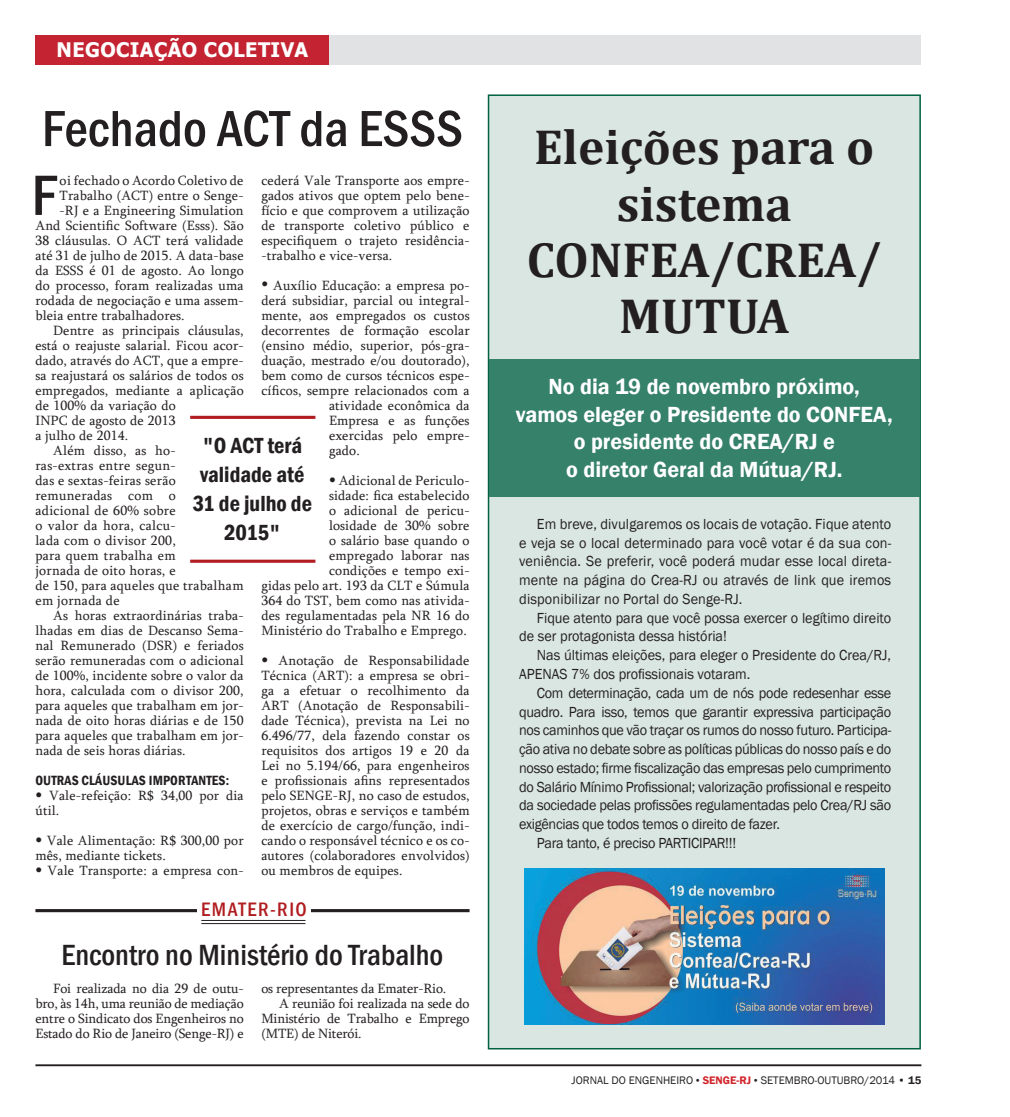
<style>
.page{position:relative;width:1010px;height:1117px;background:#fff}
.page>*{position:absolute;margin:0;border:0;box-sizing:border-box;transform-origin:0 0}
.t1{font:500 condensed 58.75px "Franklin Gothic";color:#231f20}
.t2{font:500 condensed 52.5px "Franklin Gothic";color:#231f20}
.t3{font:700 49.5px/56.2px "Cambria";color:#231f20;text-align:center}
.t4{font:500 condensed 30px "Franklin Gothic";color:#231f20}
.t5{font:600 22.5px/27.5px "Franklin Gothic";color:#fff;text-align:center}
.t6{font:600 condensed 22.5px/28.8px "Franklin Gothic";color:#231f20;text-align:center}
.t7{font:700 20px "Tahoma";letter-spacing:.02em;color:#fff}
.t8{font:500 condensed 20px "Franklin Gothic";letter-spacing:.075em;color:#b11c20}
.t9{font:15px/18.8px "Franklin Gothic";letter-spacing:-.02em;color:#231f20;text-align:justify;scale:.95 1}
.t10{font:15px/18.8px "Franklin Gothic";color:#231f20;scale:.95 1}
.t11{font:13.75px/15px "Sylfaen";letter-spacing:.01em;color:#231f20;text-align:justify}
.t12{font:13.75px "Sylfaen";letter-spacing:-.01em;color:#231f20}
.t13{font:600 condensed 13.75px "Franklin Gothic";color:#231f20}
.t14{font:11.25px "Franklin Gothic";color:#231f20}
.s1{font-family:"Times New Roman"}
.s2{font-weight:600;color:#d1232a}
.s3{font-weight:600}
</style>
<div class="page">
<div style="left:35px;top:35px;width:886px;height:30px;background:#e1e2e4"></div>
<div style="left:35px;top:35px;width:294px;height:30px;background:#c42331"></div>
<hr style="left:35px;top:1064px;width:886px;height:1px;background:#231f20">
<svg style="left:35px;top:909px;width:434px;height:3px"></svg>
<svg style="left:190px;top:415px;width:125px;height:4px"></svg>
<hr style="left:190px;top:559px;width:125px;height:3px;background:#b11c20">
<div style="left:197px;top:901px;width:114px;height:30px;background:#fff"></div>
<hr style="left:201px;top:919px;width:104px;height:1px;background:#231f20">
<hr style="left:201px;top:923px;width:104px;height:1px;background:#231f20">
<div style="left:488px;top:94px;width:433px;height:955px;background:#dae6e2;border:2px solid #006243"></div>
<img style="left:524px;top:868px;width:360px;height:155px">
<div style="left:489px;top:359px;width:430px;height:137px;background:#36816a"></div>
<h3 class="t7" style="left:57px;top:36px;width:253px">NEGOCIAÇÃO COLETIVA</h3>
<h2 class="t2" style="left:42px;top:94px;width:343px">Fechado ACT da ESSS</h2>
<h1 class="t1" style="left:32px;top:157px;width:27px">F</h1>
<p class="t11" style="left:60px;top:172px;width:185px">oi fechado o Acordo Coletivo de</p>
<p class="t11" style="left:261px;top:172px;width:210px">cederá Vale Transporte aos empre&shy;gados ativos que optem pelo bene&shy;fício e que comprovem a utilização de transporte coletivo público e especifiquem o trajeto residência--trabalho e vice-versa.</p>
<p class="t11" style="left:261px;top:277px;width:210px"><sup>●</sup> Auxílio Educação: a empresa po-</p>
<p class="t11" style="left:261px;top:292px;width:210px">derá subsidiar, parcial ou integral-</p>
<p class="t11" style="left:261px;top:307px;width:210px">mente, aos empregados os custos</p>
<p class="t11" style="left:261px;top:322px;width:210px">decorrentes de formação escolar</p>
<p class="t11" style="left:261px;top:337px;width:210px">(ensino médio, superior, pós-gra-</p>
<p class="t11" style="left:261px;top:352px;width:210px">duação, mestrado e/ou doutorado),</p>
<p class="t11" style="left:261px;top:367px;width:210px">bem como de cursos técnicos espe-</p>
<p class="t11" style="left:261px;top:382px;width:210px">cíficos, sempre relacionados com a</p>
<p class="t11" style="left:329px;top:397px;width:142px">atividade econômica da</p>
<p class="t11" style="left:329px;top:412px;width:142px">Empresa e as funções</p>
<p class="t11" style="left:329px;top:427px;width:142px">exercidas pelo empre-</p>
<p class="t11" style="left:329px;top:442px;width:32px">gado.</p>
<p class="t11" style="left:261px;top:472px;width:210px;text-align:right"><sup>●</sup> Adicional de Periculo-<br>sidade: fica estabelecido<br>o adicional de pericu-<br>losidade de 30% sobre<br>o salário base quando o empregado laborar nas<br>condições e tempo exi-<br>gidas pelo art. 193 da CLT e Súmula<br>364 do TST, bem como nas ativida&shy;des regulamentadas pela NR 16 do<br>Ministério do Trabalho e Emprego.</p>
<p class="t11" style="left:261px;top:652px;width:210px"><sup>●</sup> Anotação de Responsabilidade Técnica (ART): a empresa se obri&shy;ga a efetuar o recolhimento da ART (Anotação de Responsabili&shy;dade Técnica), prevista na Lei no 6.496/77, dela fazendo constar os requisitos dos artigos 19 e 20 da Lei no 5.194/66, para engenheiros e profissionais afins representados pelo SENGE-RJ, no caso de estudos, projetos, obras e serviços e também de exercício de cargo/função, indi&shy;cando o responsável técnico e os co&shy;autores (colaboradores envolvidos) ou membros de equipes.</p>
<p class="t11" style="left:60px;top:187px;width:185px">Trabalho (ACT) entre o Senge-</p>
<p class="t11" style="left:60px;top:202px;width:185px">-RJ e a Engineering Simulation</p>
<p class="t11" style="left:35px;top:217px;width:210px">And Scientific Software (Esss). São</p>
<p class="t11" style="left:35px;top:232px;width:210px">38 cláusulas. O ACT terá validade</p>
<p class="t11" style="left:35px;top:247px;width:210px">até 31 de julho de 2015. A data-base</p>
<p class="t11" style="left:35px;top:262px;width:210px">da ESSS é 01 de agosto. Ao longo</p>
<p class="t11" style="left:35px;top:277px;width:210px">do processo, foram realizadas uma</p>
<p class="t11" style="left:35px;top:292px;width:210px">rodada de negociação e uma assem-</p>
<p class="t11" style="left:35px;top:307px;width:151px">bleia entre trabalhadores.</p>
<p class="t11" style="left:53px;top:322px;width:192px">Dentre as principais cláusulas,</p>
<p class="t11" style="left:35px;top:337px;width:210px">está o reajuste salarial. Ficou acor-</p>
<p class="t11" style="left:35px;top:352px;width:210px">dado, através do ACT, que a empre-</p>
<p class="t11" style="left:35px;top:367px;width:210px">sa reajustará os salários de todos os</p>
<p class="t11" style="left:35px;top:382px;width:210px">empregados, mediante a aplicação</p>
<p class="t11" style="left:35px;top:397px;width:142px">de 100% da variação do</p>
<p class="t11" style="left:35px;top:412px;width:142px">INPC de agosto de 2013</p>
<p class="t11" style="left:35px;top:427px;width:94px">a julho de 2014.</p>
<p class="t11" style="left:53px;top:442px;width:124px">Além disso, as ho-</p>
<p class="t11" style="left:35px;top:457px;width:142px">ras-extras entre segun-</p>
<p class="t11" style="left:35px;top:472px;width:142px">das e sextas-feiras serão</p>
<p class="t11" style="left:35px;top:487px;width:142px">remuneradas com o</p>
<p class="t11" style="left:35px;top:502px;width:142px">adicional de 60% sobre</p>
<p class="t11" style="left:35px;top:517px;width:142px">o valor da hora, calcu-</p>
<p class="t11" style="left:35px;top:532px;width:142px">lada com o divisor 200,</p>
<p class="t11" style="left:35px;top:547px;width:142px">para quem trabalha em</p>
<p class="t11" style="left:35px;top:562px;width:142px">jornada de oito horas, e</p>
<p class="t11" style="left:35px;top:577px;width:210px">de 150, para aqueles que trabalham</p>
<p class="t11" style="left:35px;top:592px;width:86px">em jornada de</p>
<p class="t11" style="left:53px;top:607px;width:192px">As horas extraordinárias traba-</p>
<p class="t11" style="left:35px;top:622px;width:210px">lhadas em dias de Descanso Sema-</p>
<p class="t11" style="left:35px;top:637px;width:210px">nal Remunerado (DSR) e feriados</p>
<p class="t11" style="left:35px;top:652px;width:210px">serão remuneradas com o adicional</p>
<p class="t11" style="left:35px;top:667px;width:210px">de 100%, incidente sobre o valor da</p>
<p class="t11" style="left:35px;top:682px;width:210px">hora, calculada com o divisor 200,</p>
<p class="t11" style="left:35px;top:697px;width:210px">para aqueles que trabalham em jor-</p>
<p class="t11" style="left:35px;top:712px;width:210px">nada de oito horas diárias e de 150</p>
<p class="t11" style="left:35px;top:727px;width:210px">para aqueles que trabalham em jor-</p>
<p class="t11" style="left:35px;top:742px;width:152px">nada de seis horas diárias.</p>
<p class="t13" style="left:35px;top:771px;width:16px">OUTRAS</p>
<p class="t13" style="left:82px;top:771px;width:9px">CLÁUSULAS</p>
<p class="t13" style="left:149px;top:771px;width:8px">IMPORTANTES</p>
<p class="t13" style="left:226px;top:771px;width:5px">:</p>
<p class="t11" style="left:35px;top:787px;width:210px"><sup>●</sup> Vale-refeição: R$ 34,00 por dia útil.</p>
<p class="t11" style="left:35px;top:832px;width:210px"><sup>●</sup> Vale Alimentação: R$ 300,00 por mês, mediante tickets.</p>
<p class="t11" style="left:35px;top:862px;width:210px"><sup>●</sup> Vale Transporte: a empresa con-</p>
<h3 class="t6" style="left:193px;top:431px;width:121px">"O ACT TERÁ<br>VALIDADE ATÉ<br>31 DE JULHO DE<br>2015"</h3>
<h3 class="t8" style="left:201px;top:895px;width:107px">EMATER-RIO</h3>
<h3 class="t4" style="left:62px;top:935px;width:383px">Encontro no Ministério do Trabalho</h3>
<p class="t11" style="left:35px;top:980px;width:210px;text-indent:18px">Foi realizada no dia 29 de outu&shy;bro, às 14h, uma reunião de mediação entre o Sindicato dos Engenheiros no Estado do Rio de Janeiro (Senge-RJ) e</p>
<p class="t12" style="left:261px;top:979px;width:186px">os representantes da Emater-Rio.</p>
<p class="t12" style="left:279px;top:994px;width:192px">A reunião foi realizada na sede do</p>
<p class="t12" style="left:261px;top:1009px;width:210px">Ministério de Trabalho e Emprego</p>
<p class="t12" style="left:261px;top:1024px;width:102px">(MTE) de Niterói.</p>
<h3 class="t3" style="left:527px;top:118px;width:356px">Eleições para o sistema<br>CONFEA/CREA/<br>MUTUA</h3>
<h3 class="t5" style="left:516px;top:373px;width:378px">No dia 19 de novembro próximo, vamos eleger o Presidente do CONFEA, o presidente do CREA/RJ e<br>o diretor Geral da Mútua/RJ.</h3>
<p class="t9" style="left:519px;top:514px;width:393px;text-indent:18px">Em breve, divulgaremos os locais de votação. Fique atento e veja se o local determinado para você votar é da sua con&shy;veniência. Se preferir, você poderá mudar esse local direta&shy;mente na página do Crea-RJ ou através de link que iremos disponibilizar no Portal do Senge-RJ.</p>
<p class="t10" style="left:519px;top:608px;width:393px;text-indent:18px">Fique atento para que você possa exercer o legítimo direito de ser protagonista dessa história!</p>
<p class="t10" style="left:519px;top:646px;width:393px;text-indent:18px">Nas últimas eleições, para eleger o Presidente do Crea/RJ,<br>APENAS 7% dos profissionais votaram.</p>
<p class="t9" style="left:537px;top:683px;width:374px">Com determinação, cada um de nós pode redesenhar esse</p>
<p class="t9" style="left:519px;top:702px;width:393px">quadro. Para isso, temos que garantir expressiva participação</p>
<p class="t9" style="left:519px;top:721px;width:393px">nos caminhos que vão traçar os rumos do nosso futuro. Participa-</p>
<p class="t9" style="left:519px;top:739px;width:393px">ção ativa no debate sobre as políticas públicas do nosso país e do</p>
<p class="t9" style="left:519px;top:758px;width:393px">nosso estado; firme fiscalização das empresas pelo cumprimento</p>
<p class="t9" style="left:519px;top:777px;width:393px">do Salário Mínimo Profissional; valorização profissional e respeito</p>
<p class="t9" style="left:519px;top:796px;width:393px">da sociedade pelas profissões regulamentadas pelo Crea/RJ são</p>
<p class="t9" style="left:519px;top:814px;width:276px">exigências que todos temos o direito de fazer.</p>
<p class="t9" style="left:537px;top:833px;width:211px">Para tanto, é preciso PARTICIPAR!!!</p>
<p class="t14" style="left:571px;top:1073px;width:351px">JORNAL DO ENGENHEIRO <span class="s1">•</span> <span class="s2">SENGE-RJ</span> <span class="s1">•</span> SETEMBRO-OUTUBRO/2014 • <span class="s3">15</span></p>
</div>
